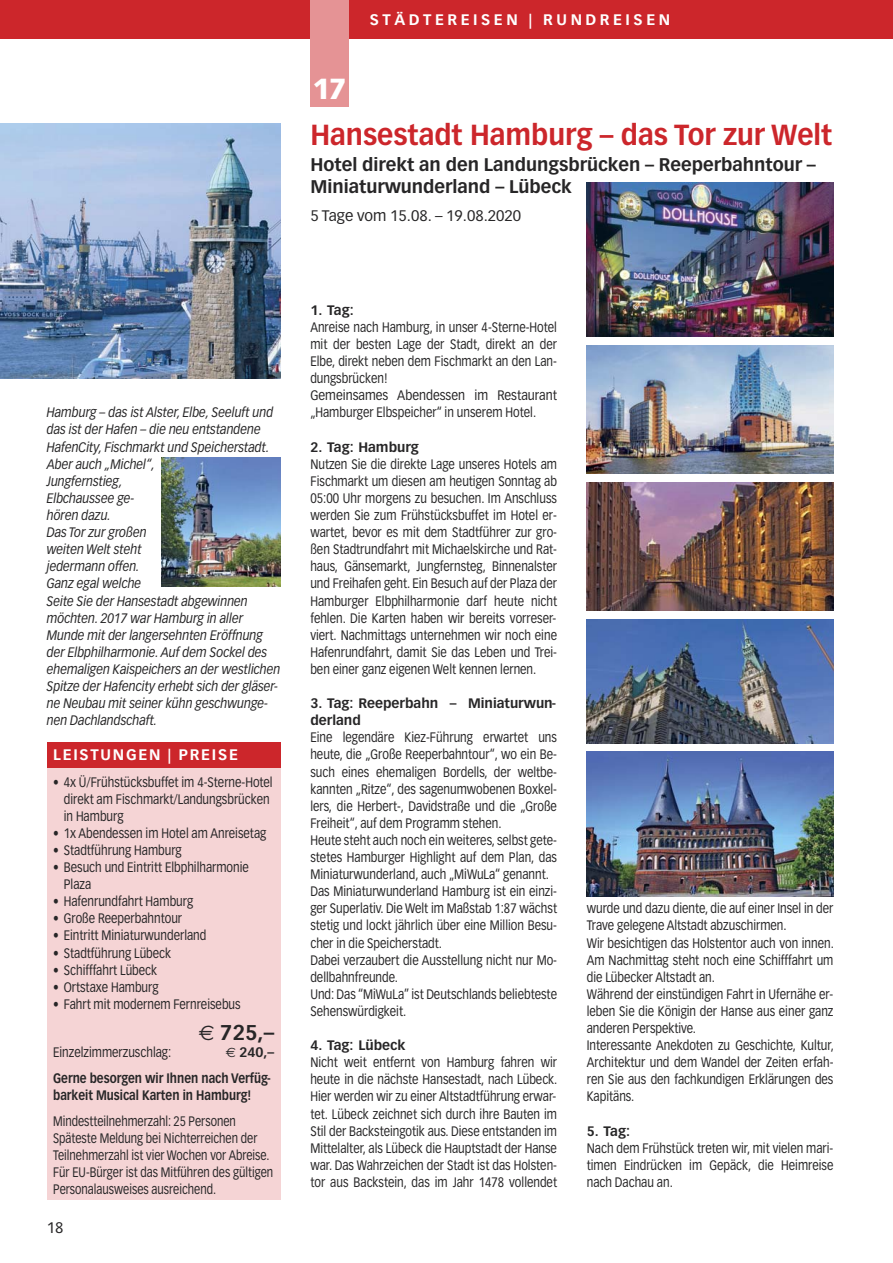
<style>
.page{position:relative;width:893px;height:1263px;background:#fff}
.page>*{position:absolute;margin:0;border:0;box-sizing:border-box;transform-origin:0 0}
.t1{font:700 28.5px "Vectora LH";color:#cc262b;scale:.96 1}
.t2{font:900 28.5px "Vectora LH";color:#fff}
.t3{font:700 21px "Vectora LH";color:#272627}
.t4{font:700 18px/21.6px "Vectora LH";color:#272627}
.t5{font:15px "Vectora LH";color:#272627}
.t6{font:700 15px "Vectora LH";letter-spacing:.235em;color:#fff}
.t7{font:700 15px "Vectora LH";letter-spacing:.12em;color:#fff}
.t8{font:13.5px/17.1px "Vectora LH";color:#272627;scale:.85 1}
.t9{font:italic 13.5px/17.1px "Vectora LH";color:#272627;scale:.89 1}
.t10{font:13.5px/17.1px "Vectora LH";color:#272627;scale:.82 1}
.t11{font:700 13.5px/17.1px "Vectora LH";color:#272627}
.t12{font:700 13.5px "Vectora LH";color:#272627;scale:.85 1}
.s1{font-family:"Euro Sans";font-weight:400}
</style>
<div class="page">
<div style="left:0;top:0;width:893px;height:38px;background:#cc262b"></div>
<div style="left:310px;top:0;width:39px;height:106px;background:#e59395"></div>
<img style="left:0;top:123px;width:281px;height:255px">
<div style="left:47px;top:742px;width:234px;height:457px;background:#f5d4d5"></div>
<div style="left:47px;top:742px;width:234px;height:25px;background:#cc262b"></div>
<img style="left:587px;top:182px;width:246px;height:155px">
<img style="left:587px;top:345px;width:246px;height:129px">
<img style="left:587px;top:482px;width:246px;height:129px">
<img style="left:162px;top:458px;width:119px;height:129px">
<img style="left:587px;top:619px;width:246px;height:124px">
<img style="left:587px;top:752px;width:246px;height:145px">
<h1 class="t2" style="left:313px;top:77px;width:35px">17</h1>
<p class="t6" style="left:370px;top:13px;width:302px">STÄDTEREISEN | RUNDREISEN</p>
<h1 class="t1" style="left:310px;top:123px;width:545px">Hansestadt Hamburg – das Tor zur Welt</h1>
<h3 class="t4" style="left:310px;top:155px;width:507px">Hotel direkt an den Landungsbrücken – Reeperbahntour –<br>Miniaturwunderland – Lübeck</h3>
<p class="t5" style="left:310px;top:209px;width:212px">5 Tage vom 15.08. – 19.08.2020</p>
<p class="t9" style="left:47px;top:405px;width:264px">Hamburg – das ist Alster, Elbe, Seeluft und das ist der Hafen – die neu entstandene<br>HafenCity, Fischmarkt und Speicherstadt.<br>Aber auch „Michel“,<br>Jungfernstieg,<br>Elbchaussee ge-<br>hören dazu.<br>Das Tor zur großen<br>weiten Welt steht<br>jedermann offen.<br>Ganz egal welche<br>Seite Sie der Hansestadt abgewinnen möchten. 2017 war Hamburg in aller<br>Munde mit der langersehnten Eröffnung der Elbphilharmonie. Auf dem Sockel des ehemaligen Kaispeichers an der westlichen<br>Spitze der Hafencity erhebt sich der gläser&shy;ne Neubau mit seiner kühn geschwunge&shy;nen Dachlandschaft.</p>
<p class="t7" style="left:53px;top:748px;width:186px">LEISTUNGEN | PREISE</p>
<p class="t8" style="left:64px;top:774px;width:247px;text-indent:-11px">• 4x Ü/Frühstücksbuffet im 4-Sterne-Hotel direkt am Fischmarkt/Landungsbrücken in Hamburg</p>
<p class="t8" style="left:53px;top:825px;width:252px">• 1x Abendessen im Hotel am Anreisetag</p>
<p class="t8" style="left:53px;top:842px;width:153px">• Stadtführung Hamburg</p>
<p class="t8" style="left:64px;top:859px;width:219px;text-indent:-11px">• Besuch und Eintritt Elbphilharmonie<br>Plaza</p>
<p class="t8" style="left:53px;top:894px;width:166px">• Hafenrundfahrt Hamburg</p>
<p class="t8" style="left:53px;top:911px;width:153px">• Große Reeperbahntour</p>
<p class="t8" style="left:53px;top:928px;width:182px">• Eintritt Miniaturwunderland</p>
<p class="t8" style="left:53px;top:945px;width:140px">• Stadtführung Lübeck</p>
<p class="t8" style="left:53px;top:962px;width:124px">• Schifffahrt Lübeck</p>
<p class="t8" style="left:53px;top:979px;width:126px">• Ortstaxe Hamburg</p>
<p class="t8" style="left:53px;top:996px;width:222px">• Fahrt mit modernem Fernreisebus</p>
<h2 class="t3" style="left:199px;top:1023px;width:77px"><span class="s1">€</span> 725,–</h2>
<p class="t8" style="left:53px;top:1044px;width:140px">Einzelzimmerzuschlag:</p>
<p class="t11" style="left:53px;top:1040px;width:223px;line-height:26.1px;text-align:right"><span class="s1">€</span> 240,–<br>Gerne besorgen wir Ihnen nach Verfüg-</p>
<p class="t12" style="left:53px;top:1089px;width:235px">barkeit Musical Karten in Hamburg!</p>
<p class="t10" style="left:53px;top:1113px;width:270px">Mindestteilnehmerzahl: 25 Personen Späteste Meldung bei Nichterreichen der Teilnehmerzahl ist vier Wochen vor Abreise.<br>Für EU-Bürger ist das Mitführen des gültigen Personalausweises ausreichend.</p>
<p class="t5" style="left:47px;top:1221px;width:18px">18</p>
<p class="t11" style="left:310px;top:302px;width:45px">1. Tag:</p>
<p class="t8" style="left:310px;top:319px;width:292px">Anreise nach Hamburg, in unser 4-Sterne-Hotel mit der besten Lage der Stadt, direkt an der Elbe, direkt neben dem Fischmarkt an den Lan&shy;dungsbrücken!<br>Gemeinsames Abendessen im Restaurant „Hamburger Elbspeicher“ in unserem Hotel.</p>
<p class="t11" style="left:310px;top:439px;width:110px">2. Tag: Hamburg</p>
<p class="t8" style="left:310px;top:456px;width:292px;text-align:justify">Nutzen Sie die direkte Lage unseres Hotels am Fischmarkt um diesen am heutigen Sonntag ab 05:00 Uhr morgens zu besuchen. Im Anschluss werden Sie zum Frühstücksbuffet im Hotel er - wartet, bevor es mit dem Stadtführer zur gro&shy;ßen Stadtrundfahrt mit Michaelskirche und Rat&shy;haus, Gänsemarkt, Jungfernsteg, Binnenalster und Freihafen geht. Ein Besuch auf der Plaza der Hamburger Elbphilharmonie darf heute nicht fehlen. Die Karten haben wir bereits vorreser&shy;viert. Nachmittags unternehmen wir noch eine Hafenrundfahrt, damit Sie das Leben und Trei&shy;ben einer ganz eigenen Welt kennen lernen.</p>
<p class="t11" style="left:310px;top:696px;width:247px">3. Tag: Reeperbahn – Miniaturwun&shy;derland</p>
<p class="t8" style="left:310px;top:730px;width:292px">Eine legendäre Kiez-Führung erwartet uns heute, die „Große Reeperbahntour“, wo ein Be - such eines ehemaligen Bordells, der weltbe&shy;kannten „Ritze“, des sagenumwobenen Boxkel&shy;lers, die Herbert-, Davidstraße und die „Große Freiheit“, auf dem Programm stehen.<br>Heute steht auch noch ein weiteres, selbst gete&shy;stetes Hamburger Highlight auf dem Plan, das Miniaturwunderland, auch „MiWuLa“ genannt.<br>Das Miniaturwunderland Hamburg ist ein einzi&shy;ger Superlativ. Die Welt im Maßstab 1:87 wächst stetig und lockt jährlich über eine Million Besu&shy;cher in die Speicherstadt.<br>Dabei verzaubert die Ausstellung nicht nur Mo - dellbahnfreunde.<br>Und: Das “MiWuLa” ist Deutschlands be liebteste Sehenswürdigkeit.</p>
<p class="t11" style="left:310px;top:1038px;width:96px">4. Tag: Lübeck</p>
<p class="t8" style="left:310px;top:1055px;width:292px;text-align:justify">Nicht weit entfernt von Hamburg fahren wir heute in die nächste Hansestadt, nach Lübeck.<br>Hier werden wir zu einer Altstadtführung erwar&shy;tet. Lübeck zeichnet sich durch ihre Bauten im Stil der Backsteingotik aus. Diese entstanden im Mittelalter, als Lübeck die Hauptstadt der Hanse war. Das Wahrzeichen der Stadt ist das Holsten&shy;tor aus Backstein, das im Jahr 1478 vollendet</p>
<p class="t8" style="left:587px;top:901px;width:292px">wurde und dazu diente, die auf einer Insel in der Trave gelegene Altstadt abzuschirmen.<br>Wir besichtigen das Holstentor auch von innen.<br>Am Nachmittag steht noch eine Schifffahrt um die Lübecker Altstadt an.<br>Während der einstündigen Fahrt in Ufernähe er - leben Sie die Königin der Hanse aus einer ganz anderen Perspektive.<br>Interessante Anekdoten zu Geschichte, Kultur, Architektur und dem Wandel der Zeiten erfah&shy;ren Sie aus den fachkundigen Erklärungen des Kapitäns.</p>
<p class="t11" style="left:587px;top:1123px;width:45px">5. Tag:</p>
<p class="t8" style="left:587px;top:1140px;width:292px;text-align:justify">Nach dem Frühstück treten wir, mit vielen mari&shy;timen Eindrücken im Gepäck, die Heimreise nach Dachau an.</p>
</div>
